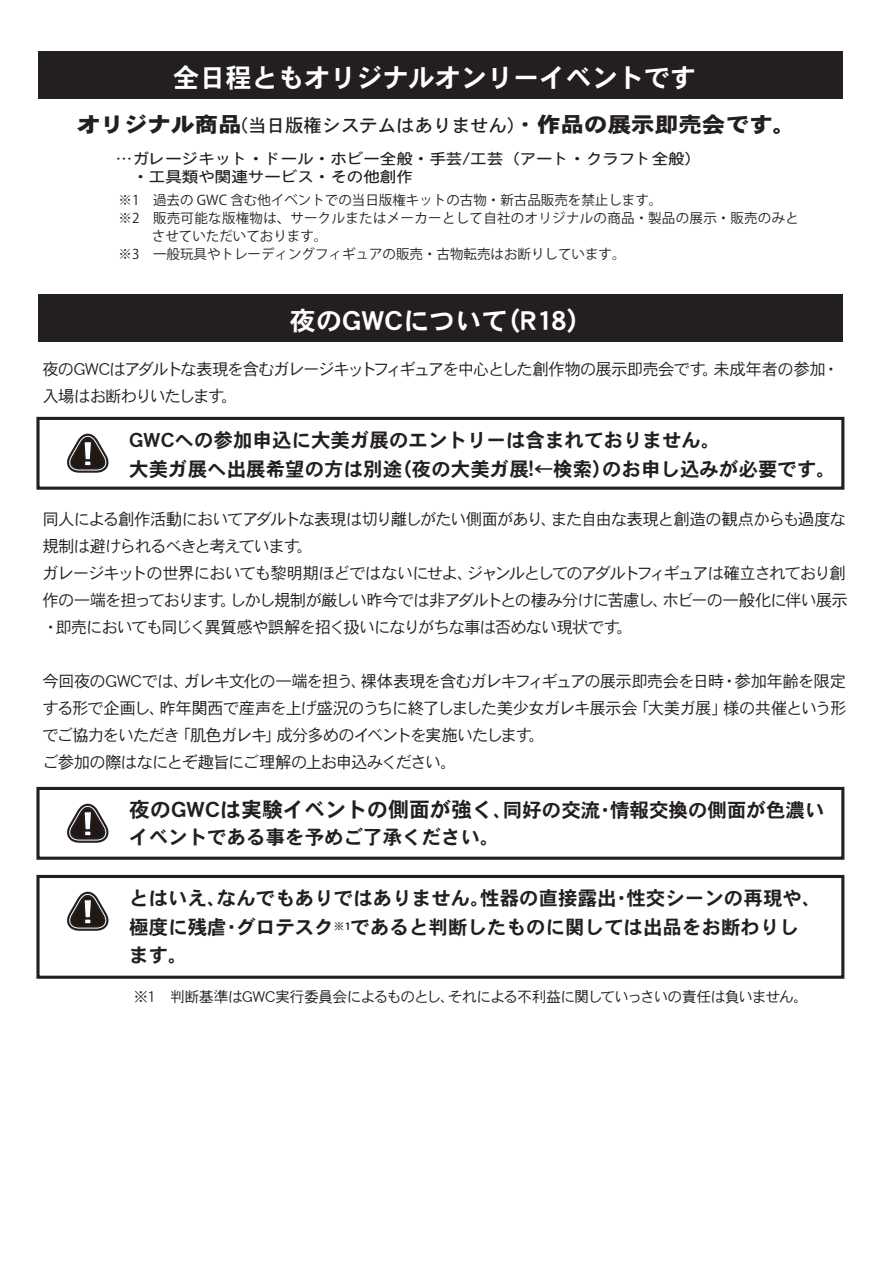
<style>
.page{position:relative;width:893px;height:1263px;background:#fff}
.page>*{position:absolute;margin:0;border:0;box-sizing:border-box;transform-origin:0 0}
.t1{font:26.1px "DFHS Gothic W7 MP RKSJ H";color:#fff}
.t2{font:21.15px "DFHS Gothic W9 MP RKSJ H";color:#231f20;scale:1.11 1}
.t3{font:21px "DFHS Gothic W7 MP RKSJ H";color:#231f20}
.t4{font:19.5px/28.5px "DFHS Gothic W7 MP RKSJ H";color:#231f20}
.t5{font:16.5px/27px "DFHS Gothic W3 MP RKSJ H";letter-spacing:-.07em;color:#231f20}
.t6{font:15px "DFHS Gothic W3 MP RKSJ H";letter-spacing:-.06em;color:#231f20}
.t7{font:14.85px/18px "DFHS Maru Gothic W4 MP RKSJ H";color:#231f20;scale:1.11 1}
.t8{font:13.5px/18px "Koz Go Pro";color:#231f20}
.s1{font-family:"DFHS Gothic W5 MP RKSJ H";font-size:18.45px}
.s2{font-size:19.5px}
</style>
<div class="page">
<div style="left:36px;top:417px;width:808px;height:73px;border:3px solid #231f20"></div>
<div style="left:39px;top:51px;width:804px;height:47px;background:#231f20"></div>
<svg style="left:67px;top:433px;width:42px;height:40px"></svg>
<div style="left:39px;top:294px;width:804px;height:47px;background:#231f20"></div>
<div style="left:36px;top:787px;width:808px;height:73px;border:3px solid #231f20"></div>
<svg style="left:67px;top:803px;width:42px;height:40px"></svg>
<div style="left:36px;top:875px;width:808px;height:104px;border:3px solid #231f20"></div>
<svg style="left:67px;top:891px;width:42px;height:40px"></svg>
<h1 class="t1" style="left:173px;top:64px;width:524px">全日程ともオリジナルオンリーイベントです</h1>
<p class="t2" style="left:77px;top:114px;width:649px">オリジナル商品<span class="s1">(当日版権システムはありません)</span>・作品の展示即売会です。</p>
<p class="t7" style="left:116px;top:150px;width:529px">…ガレージキット・ドール・ホビー全般・手芸/工芸（アート・クラフト全般）　・工具類や関連サービス・その他創作</p>
<p class="t8" style="left:119px;top:191px;width:695px">※1　過去の GWC 含む他イベントでの当日版権キットの古物・新古品販売を禁止します。<br>※2　販売可能な版権物は、サークルまたはメーカーとして自社のオリジナルの商品・製品の展示・販売のみと　　 　させていただいております。<br>※3　一般玩具やトレーディングフィギュアの販売・古物転売はお断りしています。</p>
<h1 class="t1" style="left:290px;top:307px;width:304px">夜のGWCについて（R18）</h1>
<p class="t5" style="left:42px;top:356px;width:798px">夜のGWCはアダルトな表現を含むガレージキットフィギュアを中心とした創作物の展示即売会です。未成年者の参加・入場はお断わりいたします。</p>
<p class="t4" style="left:129px;top:426px;width:708px">GWCへの参加申込に大美ガ展のエントリーは含まれておりません。<br>大美ガ展へ出展希望の方は別途（夜の大美ガ展!←検索）のお申し込みが必要です。</p>
<p class="t5" style="left:42px;top:506px;width:807px">同人による創作活動においてアダルトな表現は切り離しがたい側面があり、また自由な表現と創造の観点からも過度な規制は避けられるべきと考えています。<br>ガレージキットの世界においても黎明期ほどではないにせよ、ジャンルとしてのアダルトフィギュアは確立されており創作の一端を担っております。しかし規制が厳しい昨今では非アダルトとの棲み分けに苦慮し、ホビーの一般化に伴い展示・即売においても同じく異質感や誤解を招く扱いになりがちな事は否めない現状です。</p>
<p class="t5" style="left:42px;top:668px;width:806px">今回夜のGWCでは、ガレキ文化の一端を担う、裸体表現を含むガレキフィギュアの展示即売会を日時・参加年齢を限定する形で企画し、昨年関西で産声を上げ盛況のうちに終了しました美少女ガレキ展示会「大美ガ展」様の共催という形でご協力をいただき「肌色ガレキ」成分多めのイベントを実施いたします。<br>ご参加の際はなにとぞ趣旨にご理解の上お申込みください。</p>
<p class="t3" style="left:129px;top:799px;width:697px">夜のGWCは実験イベントの側面が強く<span class="s2">、同好の交流・情報交換の側面が色濃い</span></p>
<p class="t4" style="left:129px;top:823px;width:372px">イベントである事を予めご了承ください。</p>
<p class="t4" style="left:129px;top:884px;width:694px">とはいえ、なんでもありではありません。性器の直接露出・性交シーンの再現や、極度に残虐・グロテスク<sup>※1</sup>であると判断したものに関しては出品をお断わりします。</p>
<p class="t6" style="left:134px;top:989px;width:676px">※1　判断基準はGWC実行委員会によるものとし、それによる不利益に関していっさいの責任は負いません。</p>
</div>
